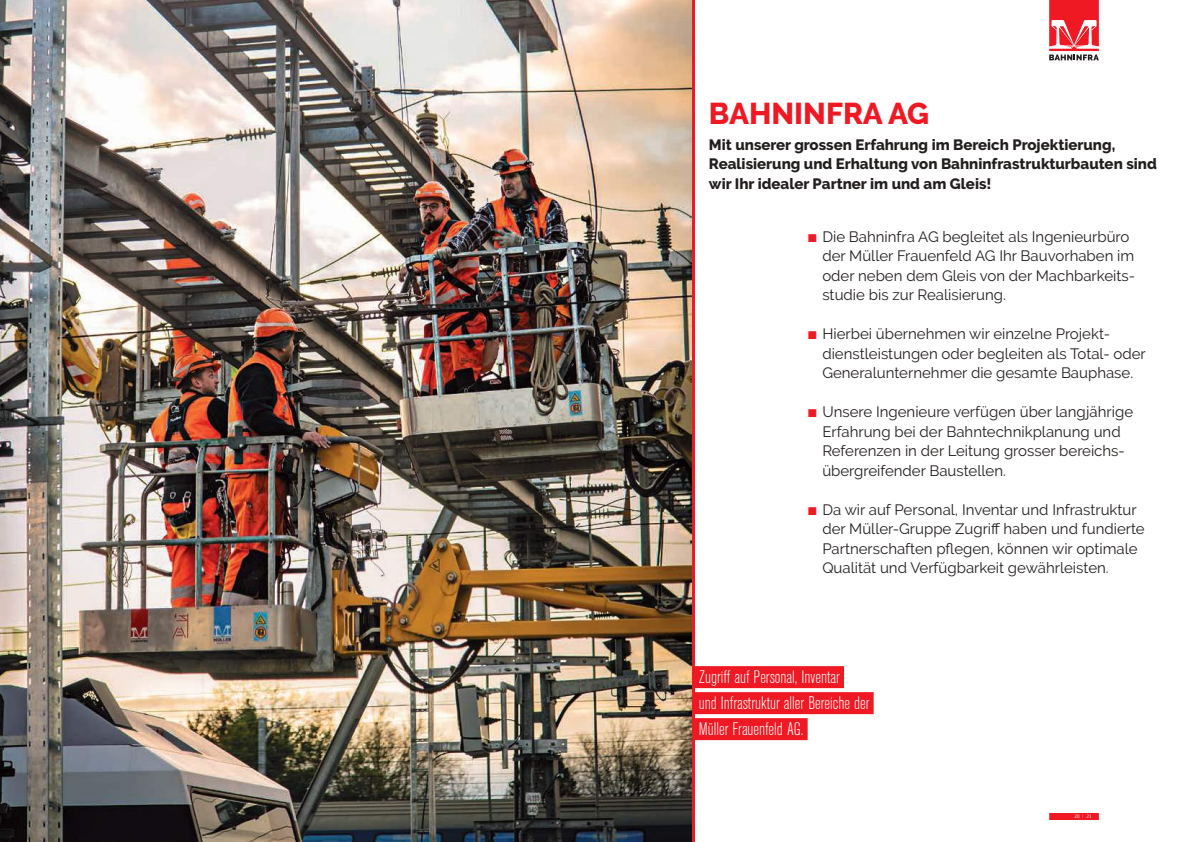
<style>
.page{position:relative;width:1191px;height:842px;background:#fff}
.page>*{position:absolute;margin:0;border:0;box-sizing:border-box;transform-origin:0 0}
.t1{font:800 30px "Raleway";color:#ef1923}
.t2{font:300 condensed 18px/26px "Akzidenz Grotesk BE";color:#fff}
.t3{font:15px/19.5px "Raleway";color:#241f1f}
.t4{font:800 15px/19.5px "Raleway";color:#241f1f}
.t5{font:4.5px "Euphemia UCAS";color:#fff}
.s1{color:#ef1923}
</style>
<div class="page">
<svg style="left:1049px;top:0;width:49px;height:60px"></svg>
<svg style="left:1049px;top:814px;width:49px;height:5px"></svg>
<img style="left:0;top:0;width:692px;height:842px">
<div style="left:694px;top:666px;width:150px;height:22px;background:#ef1923"></div>
<div style="left:694px;top:692px;width:179px;height:22px;background:#ef1923"></div>
<div style="left:694px;top:718px;width:113px;height:22px;background:#ef1923"></div>
<h1 class="t1" style="left:709px;top:96px;width:222px">BAHNINFRA AG</h1>
<p class="t4" style="left:709px;top:135px;width:449px">Mit unserer grossen Erfahrung im Bereich Projektierung,<br>Realisierung und Erhaltung von Bahninfrastrukturbauten sind wir Ihr idealer Partner im und am Gleis!</p>
<p class="t3" style="left:822px;top:227px;width:314px;text-indent:-14px"><span class="s1">■</span> Die Bahninfra AG begleitet als Ingenieurbüro der Müller Frauenfeld AG Ihr Bauvorhaben im oder neben dem Gleis von der Machbarkeits&shy;studie bis zur Realisierung.</p>
<p class="t3" style="left:822px;top:324px;width:325px;text-indent:-14px"><span class="s1">■</span> Hierbei übernehmen wir einzelne Projekt&shy;dienstleistungen oder begleiten als Total- oder<br>Generalunternehmer die gesamte Bauphase.</p>
<p class="t3" style="left:822px;top:402px;width:312px;text-indent:-14px"><span class="s1">■</span> Unsere Ingenieure verfügen über langjährige Erfahrung bei der Bahntechnikplanung und Referenzen in der Leitung grosser bereichs&shy;übergreifender Baustellen.</p>
<p class="t3" style="left:822px;top:500px;width:324px;text-indent:-14px"><span class="s1">■</span> Da wir auf Personal, Inventar und Infrastruktur der Müller-Gruppe Zugriff haben und fundierte Partnerschaften pflegen, können wir optimale Qualität und Verfügbarkeit gewährleisten.</p>
<p class="t2" style="left:699px;top:664px;width:172px">Zugriff auf Personal, Inventar<br>und Infrastruktur aller Bereiche der<br>Müller Frauenfeld AG.</p>
<p class="t5" style="left:1074px;top:813px;width:19px">20 <sup>|</sup> 21</p>
</div>
